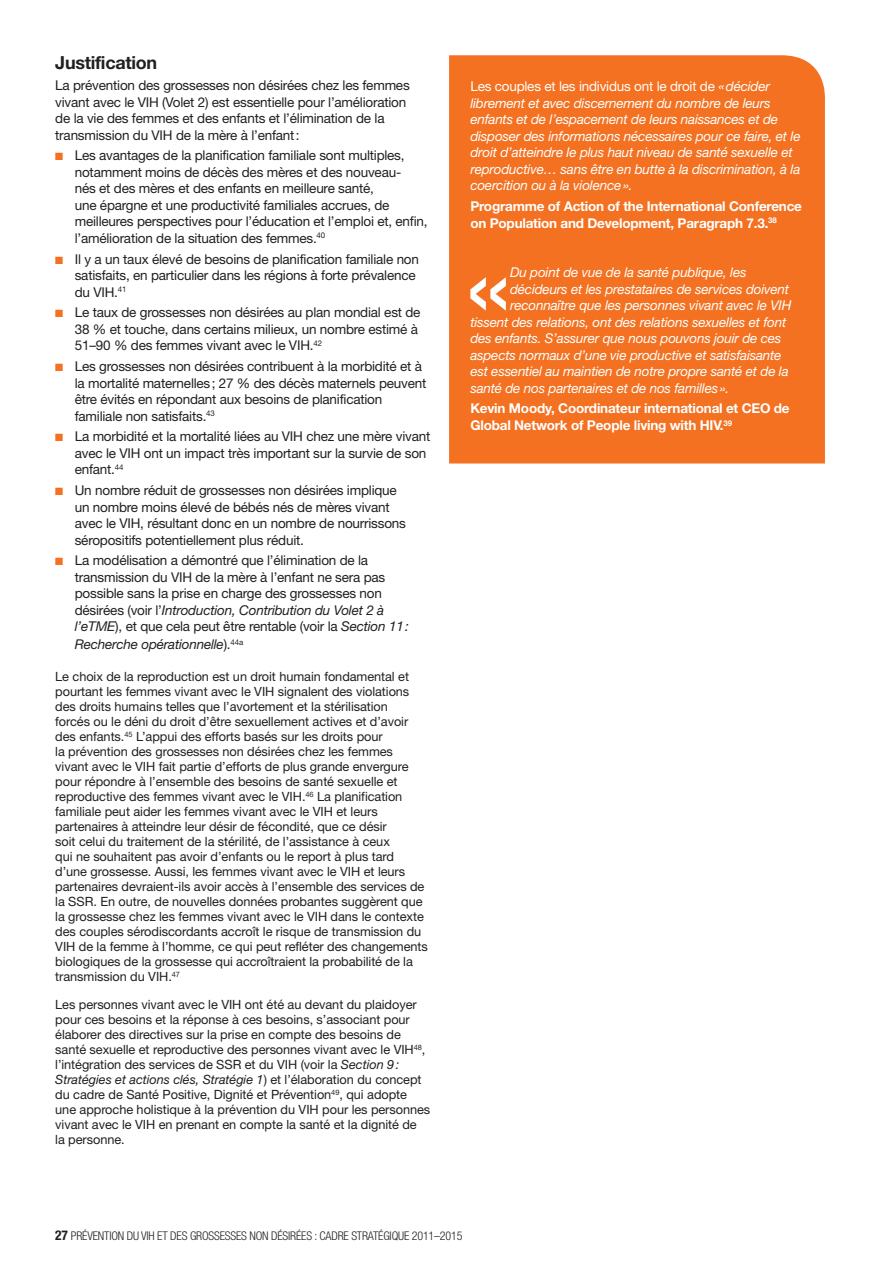
<style>
.page{position:relative;width:893px;height:1263px;background:#fff}
.page>*{position:absolute;margin:0;border:0;box-sizing:border-box;transform-origin:0 0}
.t1{font:700 18px "Helvetica Neue";letter-spacing:-.015em;color:#231f20}
.t2{font:13.5px/16.5px "Helvetica Neue";letter-spacing:-.015em;color:#231f20}
.t3{font:italic 13.5px/16.5px "Helvetica Neue";letter-spacing:-.015em;color:#fff}
.t4{font:700 13.5px/16.5px "Helvetica Neue";letter-spacing:-.015em;color:#fff}
.t5{font:italic 13.5px "Helvetica Neue";letter-spacing:-.015em;color:#231f20}
.t6{font:12.75px/15px "Helvetica Neue";letter-spacing:-.005em;color:#231f20}
.t7{font:300 condensed 12px "Helvetica Neue";letter-spacing:-.015em;color:#231f20}
.s1{color:#f37121}
.s2{font-style:italic}
.s3{font-style:normal}
.s4{font-weight:700;font-size:13.5px}
</style>
<div class="page">
<div style="left:449px;top:55px;width:376px;height:408px;background:#f37121"></div>
<svg style="left:470px;top:277px;width:36px;height:34px"></svg>
<h1 class="t1" style="left:55px;top:52px;width:104px">Justification</h1>
<p class="t2" style="left:55px;top:77px;width:356px">La prévention des grossesses non désirées chez les femmes vivant avec le VIH (Volet 2) est essentielle pour l’amélioration de la vie des femmes et des enfants et l’élimination de la transmission du VIH de la mère à l’enfant:</p>
<p class="t2" style="left:75px;top:147px;width:354px;text-indent:-19px"><span class="s1">■</span> Les avantages de la planification familiale sont multiples, notamment moins de décès des mères et des nouveau-<br>nés et des mères et des enfants en meilleure santé,<br>une épargne et une productivité familiales accrues, de meilleures perspectives pour l’éducation et l’emploi et, enfin, l’amélioration de la situation des femmes.<sup>40</sup></p>
<p class="t2" style="left:75px;top:250px;width:346px;text-indent:-19px"><span class="s1">■</span> Il y a un taux élevé de besoins de planification familiale non satisfaits, en particulier dans les régions à forte prévalence du VIH.<sup>41</sup></p>
<p class="t2" style="left:75px;top:304px;width:347px;text-indent:-19px"><span class="s1">■</span> Le taux de grossesses non désirées au plan mondial est de<br>38 % et touche, dans certains milieux, un nombre estimé à<br>51–90 % des femmes vivant avec le VIH.<sup>42</sup></p>
<p class="t2" style="left:75px;top:358px;width:353px;text-indent:-19px"><span class="s1">■</span> Les grossesses non désirées contribuent à la morbidité et à la mortalité maternelles; 27 % des décès maternels peuvent être évités en répondant aux besoins de planification familiale non satisfaits.<sup>43</sup></p>
<p class="t2" style="left:75px;top:428px;width:357px;text-indent:-19px"><span class="s1">■</span> La morbidité et la mortalité liées au VIH chez une mère vivant avec le VIH ont un impact très important sur la survie de son enfant.<sup>44</sup></p>
<p class="t2" style="left:75px;top:482px;width:333px;text-indent:-19px"><span class="s1">■</span> Un nombre réduit de grossesses non désirées implique un nombre moins élevé de bébés nés de mères vivant avec le VIH, résultant donc en un nombre de nourrissons séropositifs potentiellement plus réduit.</p>
<p class="t2" style="left:75px;top:552px;width:336px;text-indent:-19px"><span class="s1">■</span> La modélisation a démontré que l’élimination de la transmission du VIH de la mère à l’enfant ne sera pas possible sans la prise en charge des grossesses non désirées (voir l’<span class="s2">Introduction, Contribution du Volet 2 à l’eTME</span>), et que cela peut être rentable (voir la <span class="s2">Section 11:</span></p>
<p class="t5" style="left:75px;top:636px;width:170px">Recherche opérationnelle<span class="s3">).</span><sup>44a</sup></p>
<p class="t6" style="left:55px;top:669px;width:374px">Le choix de la reproduction est un droit humain fondamental et pourtant les femmes vivant avec le VIH signalent des violations des droits humains telles que l’avortement et la stérilisation<br>forcés ou le déni du droit d’être sexuellement actives et d’avoir des enfants.<sup>45</sup> L’appui des efforts basés sur les droits pour<br>la prévention des grossesses non désirées chez les femmes vivant avec le VIH fait partie d’efforts de plus grande envergure pour répondre à l’ensemble des besoins de santé sexuelle et reproductive des femmes vivant avec le VIH.<sup>46</sup> La planification familiale peut aider les femmes vivant avec le VIH et leurs partenaires à atteindre leur désir de fécondité, que ce désir<br>soit celui du traitement de la stérilité, de l’assistance à ceux<br>qui ne souhaitent pas avoir d’enfants ou le report à plus tard d’une grossesse. Aussi, les femmes vivant avec le VIH et leurs partenaires devraient-ils avoir accès à l’ensemble des services de la SSR. En outre, de nouvelles données probantes suggèrent que la grossesse chez les femmes vivant avec le VIH dans le contexte des couples sérodiscordants accroît le risque de transmission du VIH de la femme à l’homme, ce qui peut refléter des changements biologiques de la grossesse qui accroîtraient la probabilité de la transmission du VIH.<sup>47</sup></p>
<p class="t6" style="left:55px;top:996px;width:376px">Les personnes vivant avec le VIH ont été au devant du plaidoyer pour ces besoins et la réponse à ces besoins, s’associant pour élaborer des directives sur la prise en compte des besoins de santé sexuelle et reproductive des personnes vivant avec le VIH<sup>48</sup>, l’intégration des services de SSR et du VIH (voir la <span class="s2">Section 9:<br>Stratégies et actions clés, Stratégie 1</span>) et l’élaboration du concept du cadre de Santé Positive, Dignité et Prévention<sup>49</sup>, qui adopte une approche holistique à la prévention du VIH pour les personnes vivant avec le VIH en prenant en compte la santé et la dignité de<br>la personne.</p>
<p class="t3" style="left:470px;top:78px;width:332px"><span class="s3">Les couples et les individus ont le droit de</span> «décider librement et avec discernement du nombre de leurs enfants et de l’espacement de leurs naissances et de disposer des informations nécessaires pour ce faire, et le droit d’atteindre le plus haut niveau de santé sexuelle et reproductive… sans être en butte à la discrimination, à la coercition ou à la violence».</p>
<p class="t4" style="left:470px;top:198px;width:333px">Programme of Action of the International Conference on Population and Development, Paragraph 7.3.<sup>38</sup></p>
<p class="t3" style="left:510px;top:264px;width:238px">Du point de vue de la santé publique, les</p>
<p class="t3" style="left:510px;top:280px;width:280px">décideurs et les prestataires de services doivent</p>
<p class="t3" style="left:510px;top:297px;width:283px">reconnaître que les personnes vivant avec le VIH</p>
<p class="t3" style="left:470px;top:313px;width:317px">tissent des relations, ont des relations sexuelles et font</p>
<p class="t3" style="left:470px;top:330px;width:313px">des enfants. S’assurer que nous pouvons jouir de ces</p>
<p class="t3" style="left:470px;top:346px;width:313px">aspects normaux d’une vie productive et satisfaisante</p>
<p class="t3" style="left:470px;top:363px;width:320px">est essentiel au maintien de notre propre santé et de la</p>
<p class="t3" style="left:470px;top:379px;width:260px">santé de nos partenaires et de nos familles».</p>
<p class="t4" style="left:470px;top:400px;width:321px">Kevin Moody, Coordinateur international et CEO de<br>Global Network of People living with HIV.<sup>39</sup></p>
<p class="t7" style="left:55px;top:1229px;width:28px"><span class="s4">27</span> PRÉVENTION</p>
<p class="t7" style="left:127px;top:1229px;width:70px">DU VIH ET DES GROSSESSES</p>
<p class="t7" style="left:249px;top:1229px;width:7px">NON</p>
<p class="t7" style="left:271px;top:1229px;width:6px">DÉSIRÉES</p>
<p class="t7" style="left:315px;top:1229px;width:18px">: CADRE</p>
<p class="t7" style="left:351px;top:1229px;width:7px">STRATÉGIQUE</p>
<p class="t7" style="left:412px;top:1229px;width:52px">2011–2015</p>
</div>
